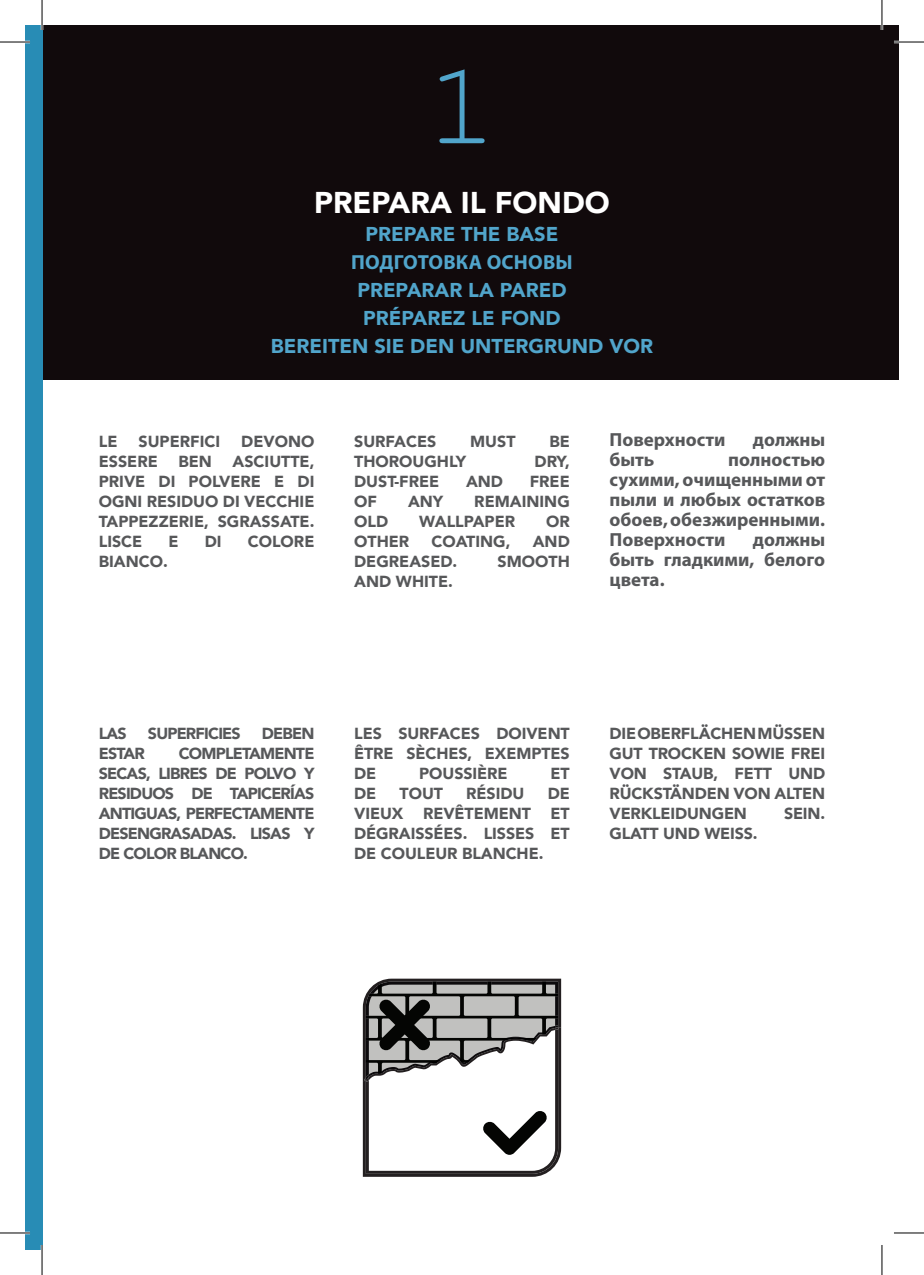
<style>
.page{position:relative;width:924px;height:1275px;background:#fff}
.page>*{position:absolute;margin:0;border:0;box-sizing:border-box;transform-origin:0 0}
.t1{font:120.6px "Nimbus Mono";color:#51a5cb}
.t2{font:900 30px "Avenir";color:#fff}
.t3{font:700 20.4px "Myriad Pro";letter-spacing:.01em;color:#51a5cb}
.t4{font:900 20px/28px "Avenir";color:#51a5cb;text-align:center}
.t5{font:700 19px/20px "Myriad Pro";color:#57585a;text-align:justify}
.t6{font:900 16px/20px "Avenir";letter-spacing:-.005em;color:#57585a;text-align:justify}
.t7{font:900 16px "Avenir";letter-spacing:-.05em;color:#57585a}
</style>
<div class="page">
<div style="left:42px;top:25px;width:856px;height:355px;background:#110a0c"></div>
<div style="left:25px;top:25px;width:17px;height:1225px;background:#288cb5"></div>
<svg style="left:362px;top:978px;width:199px;height:198px"></svg>
<hr style="left:0;top:41px;width:30px;height:2px;background:#fff">
<hr style="left:893px;top:41px;width:30px;height:2px;background:#fff">
<hr style="left:0;top:1231px;width:30px;height:3px;background:#fff">
<hr style="left:41px;top:0;width:2px;height:30px;background:#fff">
<hr style="left:41px;top:1245px;width:2px;height:30px;background:#fff">
<hr style="left:880px;top:0;width:2px;height:30px;background:#fff">
<hr style="left:0;top:42px;width:30px;height:1px;background:#000">
<hr style="left:893px;top:42px;width:30px;height:1px;background:#000">
<hr style="left:0;top:1232px;width:30px;height:1px;background:#000">
<hr style="left:893px;top:1232px;width:30px;height:1px;background:#000">
<hr style="left:42px;top:0;width:1px;height:30px;background:#000">
<hr style="left:42px;top:1245px;width:1px;height:30px;background:#000">
<hr style="left:881px;top:0;width:1px;height:30px;background:#000">
<hr style="left:881px;top:1245px;width:1px;height:30px;background:#000">
<h1 class="t1" style="left:425px;top:30px;width:74px">1</h1>
<h2 class="t2" style="left:314px;top:177px;width:297px">PREPARA IL FONDO</h2>
<p class="t4" style="left:365px;top:220px;width:194px">PREPARE THE BASE</p>
<p class="t3" style="left:351px;top:249px;width:223px">ПОДГОТОВКА ОСНОВЫ</p>
<p class="t4" style="left:271px;top:276px;width:383px">PREPARAR LA PARED<br>PRÉPAREZ LE FOND<br>BEREITEN SIE DEN UNTERGRUND VOR</p>
<p class="t6" style="left:99px;top:431px;width:20px">LE</p>
<p class="t6" style="left:138px;top:431px;width:83px">SUPERFICI</p>
<p class="t6" style="left:241px;top:431px;width:75px">DEVONO</p>
<p class="t6" style="left:99px;top:451px;width:60px">ESSERE</p>
<p class="t6" style="left:178px;top:451px;width:35px">BEN</p>
<p class="t6" style="left:99px;top:451px;width:217px;text-indent:134px">ASCIUTTE, PRIVE DI POLVERE E DI OGNI RESIDUO DI VECCHIE TAPPEZZERIE, SGRASSATE.<br>LISCE</p>
<p class="t6" style="left:168px;top:531px;width:12px">E</p>
<p class="t6" style="left:205px;top:531px;width:18px">DI</p>
<p class="t6" style="left:247px;top:531px;width:68px">COLORE</p>
<p class="t6" style="left:99px;top:551px;width:71px">BIANCO.</p>
<p class="t6" style="left:354px;top:431px;width:84px">SURFACES</p>
<p class="t6" style="left:470px;top:431px;width:47px">MUST</p>
<p class="t6" style="left:549px;top:431px;width:22px">BE</p>
<p class="t6" style="left:354px;top:451px;width:113px">THOROUGHLY</p>
<p class="t6" style="left:534px;top:451px;width:37px">DRY,</p>
<p class="t6" style="left:354px;top:471px;width:87px">DUST-FREE</p>
<p class="t6" style="left:466px;top:471px;width:39px">AND</p>
<p class="t6" style="left:529px;top:471px;width:42px">FREE</p>
<p class="t6" style="left:354px;top:491px;width:24px">OF</p>
<p class="t6" style="left:408px;top:491px;width:37px">ANY</p>
<p class="t6" style="left:474px;top:491px;width:97px">REMAINING</p>
<p class="t6" style="left:354px;top:511px;width:36px">OLD</p>
<p class="t6" style="left:419px;top:511px;width:97px">WALLPAPER</p>
<p class="t6" style="left:546px;top:511px;width:25px">OR</p>
<p class="t6" style="left:354px;top:531px;width:57px">OTHER</p>
<p class="t6" style="left:431px;top:531px;width:80px">COATING,</p>
<p class="t6" style="left:532px;top:531px;width:39px">AND</p>
<p class="t6" style="left:354px;top:551px;width:105px">DEGREASED.</p>
<p class="t6" style="left:497px;top:551px;width:74px">SMOOTH</p>
<p class="t6" style="left:354px;top:571px;width:100px">AND WHITE.</p>
<p class="t5" style="left:609px;top:429px;width:117px">Поверхности</p>
<p class="t5" style="left:752px;top:429px;width:74px">должны</p>
<p class="t5" style="left:609px;top:449px;width:46px">быть</p>
<p class="t5" style="left:609px;top:449px;width:217px;text-indent:119px">полностью сухими, очищенными от пыли и любых остатков обоев, обезжиренными.<br>Поверхности</p>
<p class="t5" style="left:609px;top:529px;width:217px;text-indent:143px">должны быть гладкими, белого цвета.</p>
<p class="t6" style="left:99px;top:722px;width:30px">LAS</p>
<p class="t7" style="left:148px;top:719px;width:94px">SUPERFICIES</p>
<p class="t6" style="left:262px;top:722px;width:54px">DEBEN</p>
<p class="t6" style="left:99px;top:742px;width:48px">ESTAR</p>
<p class="t6" style="left:99px;top:742px;width:217px;text-indent:80px">COMPLETAMENTE SECAS, LIBRES DE POLVO Y RESIDUOS DE TAPICERÍAS ANTIGUAS, PERFECTAMENTE DESENGRASADAS. LISAS Y DE COLOR BLANCO.</p>
<p class="t6" style="left:354px;top:722px;width:217px">LES SURFACES DOIVENT ÊTRE SÈCHES, EXEMPTES DE</p>
<p class="t6" style="left:419px;top:762px;width:90px">POUSSIÈRE</p>
<p class="t6" style="left:550px;top:762px;width:21px">ET</p>
<p class="t6" style="left:354px;top:782px;width:24px">DE</p>
<p class="t6" style="left:399px;top:782px;width:45px">TOUT</p>
<p class="t6" style="left:466px;top:782px;width:59px">RÉSIDU</p>
<p class="t6" style="left:354px;top:782px;width:217px;text-indent:193px">DE VIEUX REVÊTEMENT ET DÉGRAISSÉES. LISSES ET DE COULEUR BLANCHE.</p>
<p class="t6" style="left:609px;top:722px;width:217px">DIE OBERFLÄCHEN MÜSSEN GUT TROCKEN SOWIE FREI VON STAUB, FETT UND RÜCKSTÄNDEN VON ALTEN VERKLEIDUNGEN</p>
<p class="t6" style="left:783px;top:802px;width:43px">SEIN.</p>
<p class="t6" style="left:609px;top:822px;width:149px">GLATT UND WEISS.</p>
</div>
